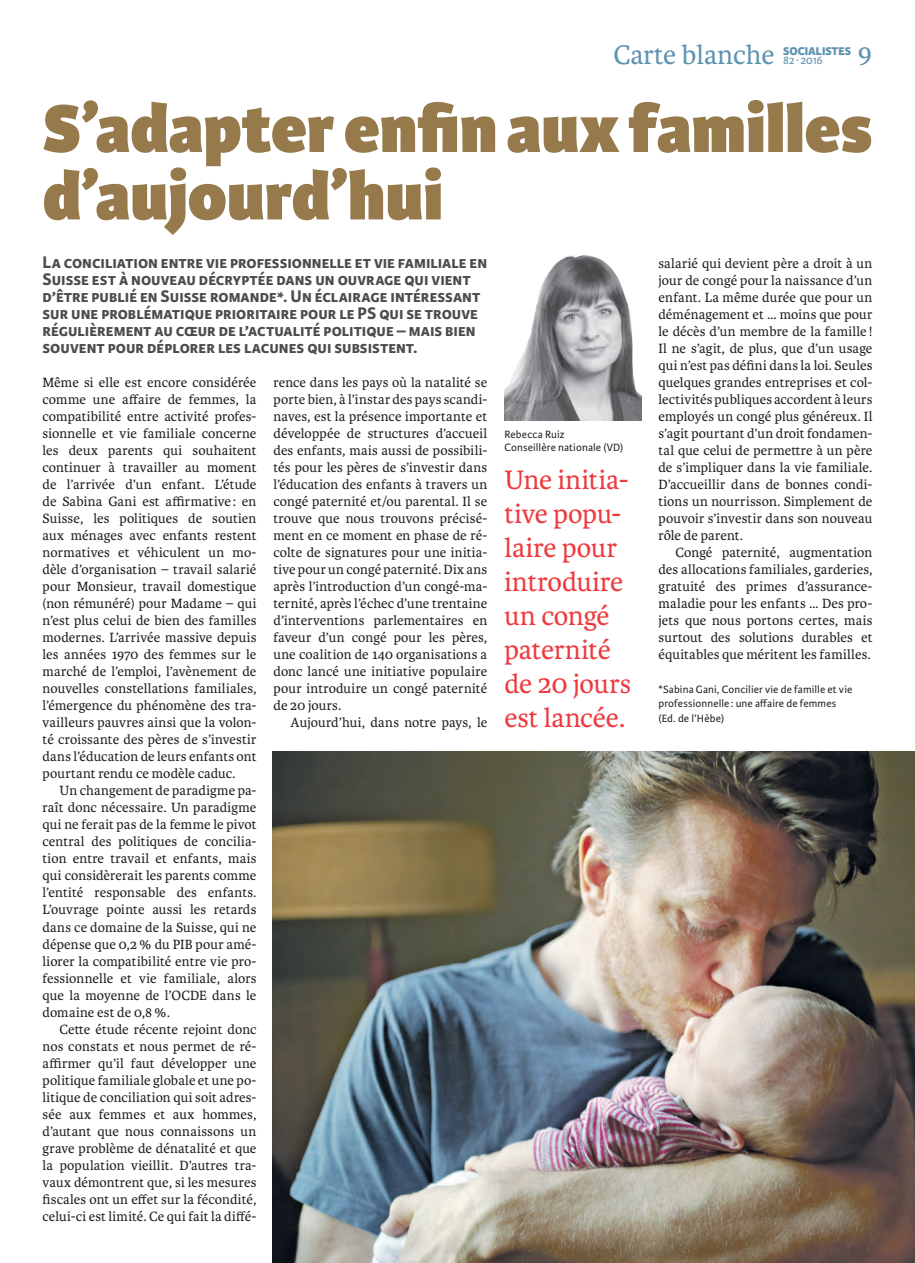
<style>
.page{position:relative;width:915px;height:1263px;background:#fff}
.page>*{position:absolute;margin:0;border:0;box-sizing:border-box;transform-origin:0 0}
.t1{font:800 72px/67.5px "Karmina Sans";color:#967a4c}
.t2{font:28.5px/34px "Karmina";letter-spacing:-.005em;color:#ee3a3e}
.t3{font:28.5px "Karmina";color:#5e93b0}
.t4{font:700 18px/17px "Karmina Sans";color:#4b4c4d}
.t5{font:14.25px/17px "Karmina";letter-spacing:.005em;color:#231f20;text-align:justify}
.t6{font:800 12px "Karmina Sans";color:#5e93b0}
.t7{font:12px "Karmina Sans";letter-spacing:-.02em;color:#5e93b0}
.t8{font:11.25px/14.2px "Karmina Sans";letter-spacing:.01em;color:#231f20}
</style>
<div class="page">
<img style="left:272px;top:751px;width:642px;height:512px">
<img style="left:504px;top:255px;width:137px;height:166px">
<h2 class="t3" style="left:613px;top:39px;width:162px">Carte blanche</h2>
<p class="t6" style="left:782px;top:44px;width:69px">SOCIALISTES</p>
<p class="t7" style="left:782px;top:53px;width:41px">82 ∙ 2016</p>
<h2 class="t3" style="left:856px;top:37px;width:17px">9</h2>
<h1 class="t1" style="left:43px;top:98px;width:831px">S’adapter enfin aux familles d’aujourd’hui</h1>
<p class="t4" style="left:43px;top:254px;width:446px">La conciliation entre vie professionnelle et vie familiale en Suisse est à nouveau décryptée dans un ouvrage qui vient d’être publié en Suisse romande*. Un éclairage intéressant sur une problématique prioritaire pour le PS qui se trouve régulièrement au cœur de l’actualité politique – mais bien souvent pour déplorer les lacunes qui subsistent.</p>
<p class="t5" style="left:43px;top:374px;width:215px">Même si elle est encore considérée comme une affaire de femmes, la compatibilité entre activité profes&shy;sionnelle et vie familiale concerne les deux parents qui souhaitent continuer à travailler au moment de l’arrivée d’un enfant. L’étude de Sabina Gani est affirmative : en Suisse, les politiques de soutien aux ménages avec enfants restent normatives et véhiculent un mo&shy;dèle d’organisation – travail salarié pour Monsieur, travail domestique (non rémunéré) pour Madame – qui n’est plus celui de bien des familles modernes. L’arrivée massive depuis les années 1970 des femmes sur le marché de l’emploi, l’avènement de nouvelles constellations familiales, l’émergence du phénomène des tra&shy;vailleurs pauvres ainsi que la volon&shy;té croissante des pères de s’investir dans l’éducation de leurs enfants ont pourtant rendu ce modèle caduc.</p>
<p class="t5" style="left:43px;top:782px;width:215px;text-indent:17px">Un changement de paradigme pa&shy;raît donc nécessaire. Un paradigme qui ne ferait pas de la femme le pivot central des politiques de concilia&shy;tion entre travail et enfants, mais qui considèrerait les parents comme l’entité responsable des enfants.<br>L’ouvrage pointe aussi les retards dans ce domaine de la Suisse, qui ne dépense que 0,2% du PIB pour amé&shy;liorer la compatibilité entre vie pro&shy;fessionnelle et vie familiale, alors que la moyenne de l’OCDE dans le domaine est de 0,8%.</p>
<p class="t5" style="left:42px;top:1021px;width:215px;text-indent:17px">Cette étude récente rejoint donc nos constats et nous permet de ré&shy;affirmer qu’il faut développer une politique familiale globale et une po&shy;litique de conciliation qui soit adres&shy;sée aux femmes et aux hommes, d’autant que nous connaissons un grave problème de dénatalité et que la population vieillit. D’autres tra&shy;vaux démontrent que, si les mesures fiscales ont un effet sur la fécondité, celui-ci est limité. Ce qui fait la diffé-</p>
<p class="t5" style="left:273px;top:374px;width:215px">rence dans les pays où la natalité se porte bien, à l’instar des pays scandi&shy;naves, est la présence importante et développée de structures d’accueil des enfants, mais aussi de possibili&shy;tés pour les pères de s’investir dans l’éducation des enfants à travers un congé paternité et/ou parental. Il se trouve que nous trouvons précisé&shy;ment en ce moment en phase de ré&shy;colte de signatures pour une initia&shy;tive pour un congé paternité. Dix ans après l’introduction d’un congé-ma&shy;ternité, après l’échec d’une trentaine d’interventions parlementaires en faveur d’un congé pour les pères, une coalition de 140 organisations a donc lancé une initiative populaire pour introduire un congé paternité de 20 jours.</p>
<p class="t5" style="left:290px;top:714px;width:198px">Aujourd’hui, dans notre pays, le</p>
<p class="t8" style="left:504px;top:428px;width:120px;line-height:12.8px">Rebecca Ruiz<br>Conseillère nationale (VD)</p>
<h2 class="t2" style="left:504px;top:463px;width:128px">Une initia&shy;tive popu&shy;laire pour introduire un congé paternité de 20 jours est lancée.</h2>
<p class="t5" style="left:658px;top:255px;width:215px">salarié qui devient père a droit à un jour de congé pour la naissance d’un enfant. La même durée que pour un déménagement et … moins que pour le décès d’un membre de la famille !<br>Il ne s’agit, de plus, que d’un usage qui n’est pas défini dans la loi. Seules quelques grandes entreprises et col&shy;lectivités publiques accordent à leurs employés un congé plus généreux. Il s’agit pourtant d’un droit fondamen&shy;tal que celui de permettre à un père de s’impliquer dans la vie familiale.<br>D’accueillir dans de bonnes condi&shy;tions un nourrisson. Simplement de pouvoir s’investir dans son nouveau rôle de parent.</p>
<p class="t5" style="left:658px;top:544px;width:215px;text-indent:17px">Congé paternité, augmentation des allocations familiales, garderies, gratuité des primes d’assurance&shy;maladie pour les enfants … Des pro&shy;jets que nous portons certes, mais surtout des solutions durables et équitables que méritent les familles.</p>
<p class="t8" style="left:658px;top:683px;width:195px">*Sabina Gani, Concilier vie de famille et vie professionnelle : une affaire de femmes (Ed. de l’Hèbe)</p>
</div>
